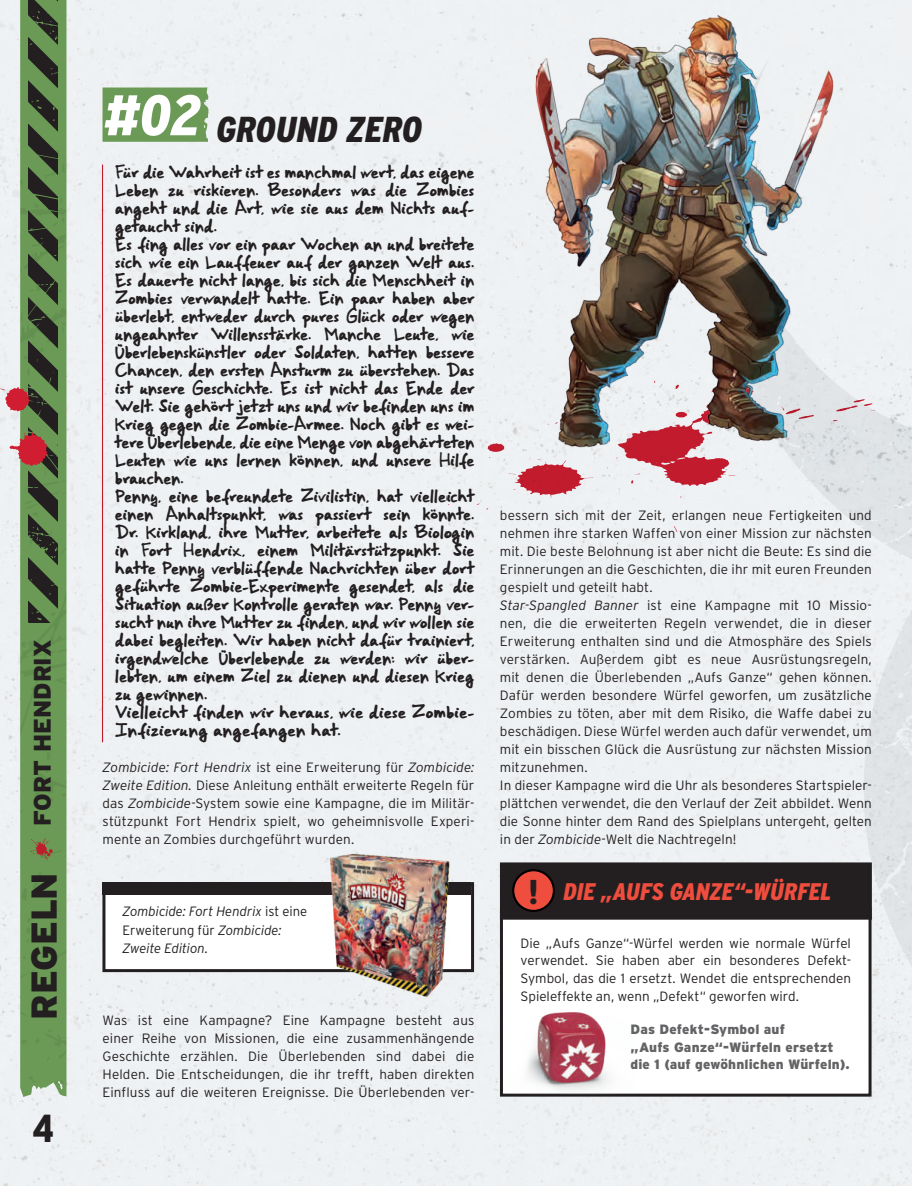
<style>
.page{position:relative;width:912px;height:1186px;background:#fff}
.page>*{position:absolute;margin:0;border:0;box-sizing:border-box;transform-origin:0 0}
.t1{font:italic 900 57px "Interstate Condensed";color:#fff}
.t2{font:900 39px "Interstate Condensed";color:#231f20}
.t3{font:italic 900 36px "Interstate Condensed";color:#231f20}
.t4{font:900 36px "Interstate";letter-spacing:-.01em;color:#231f20}
.t5{font:italic 900 24px "Interstate Condensed";letter-spacing:-.005em;color:#ef4d3d}
.t6{font:900 24px "Interstate";color:#231f20}
.t7{font:300 13.5px/18px "Interstate";letter-spacing:.005em;color:#231f20;text-align:justify}
.t8{font:900 13.5px/17.7px "Interstate";letter-spacing:.01em;color:#636366}
.t9{font:italic 300 13.5px/18px "Interstate";letter-spacing:-.005em;color:#231f20}
.t10{font:12.75px/18px "Gorri Sans NEU";letter-spacing:.01em;color:#231f20}
.s1{font-style:italic}
.s2{font-style:normal}
.s3{font-style:normal;font-size:34.35px;color:#231f20}
</style>
<div class="page">
<div style="left:0;top:0;width:912px;height:1185px;background:#eef1f3"></div>
<svg style="left:715px;top:55px;width:197px;height:1023px;fill:#eef1f3"></svg>
<svg style="left:20px;top:0;width:47px;height:1096px;background:#61854f"></svg>
<hr style="left:102px;top:164px;width:1px;height:578px;background:#be1d2c">
<svg style="left:448px;top:378px;width:427px;height:170px;fill:#eef1f3"></svg>
<img style="left:519px;top:0;width:344px;height:448px">
<div style="left:104px;top:883px;width:368px;height:87px;background:#fff"></div>
<div style="left:102px;top:881px;width:372px;height:90px;border:3px solid #231f20"></div>
<div style="left:102px;top:881px;width:369px;height:13px;background:#231f20"></div>
<img style="left:317px;top:847px;width:145px;height:157px">
<div style="left:501px;top:909px;width:369px;height:185px;background:#fff"></div>
<div style="left:500px;top:908px;width:371px;height:188px;border:3px solid #231f20"></div>
<div style="left:501px;top:863px;width:369px;height:54px;background:#231f20"></div>
<div style="left:500px;top:862px;width:372px;height:57px;border:3px solid #231f20"></div>
<div style="left:513px;top:870px;width:41px;height:40px;background:#ef4d3d;border-radius:50%"></div>
<div style="left:512px;top:868px;width:43px;height:43px;border:2px solid #000;border-radius:50%"></div>
<img style="left:510px;top:1012px;width:126px;height:81px">
<svg style="left:102px;top:87px;width:107px;height:55px;background:#6f9d5b"></svg>
<h3 class="t6" style="left:29px;top:826px;width:188px;rotate:-90deg">FORT HENDRIX</h3>
<h3 class="t4" style="left:24px;top:1019px;width:149px;rotate:-90deg">REGELN</h3>
<h2 class="t2" style="left:33px;top:1107px;width:23px">4</h2>
<h1 class="t1" style="left:105px;top:84px;width:98px">#02</h1>
<h3 class="t3" style="left:217px;top:109px;width:207px">GROUND ZERO</h3>
<p class="t10" style="left:115px;top:164px;width:361px">Für die Wahrheit ist es manchmal wert, das eigene Leben zu riskieren. Besonders was die Zombies angeht und die Art, wie sie aus dem Nichts auf&shy;getaucht sind.<br>Es fing alles vor ein paar Wochen an und breitete sich wie ein Lauffeuer auf der ganzen Welt aus.<br>Es dauerte nicht lange, bis sich die Menschheit in Zombies verwandelt hatte. Ein paar haben aber überlebt, entweder durch pures Glück oder wegen ungeahnter Willensstärke. Manche Leute, wie Überlebenskünstler oder Soldaten, hatten bessere Chancen, den ersten Ansturm zu überstehen. Das ist unsere Geschichte. Es ist nicht das Ende der Welt. Sie gehört jetzt uns und wir befinden uns im Krieg gegen die Zombie-Armee. Noch gibt es wei&shy;tere Überlebende, die eine Menge von abgehärteten Leuten wie uns lernen können, und unsere Hilfe brauchen.<br>Penny, eine befreundete Zivilistin, hat vielleicht einen Anhaltspunkt, was passiert sein könnte.<br>Dr. Kirkland, ihre Mutter, arbeitete als Biologin in Fort Hendrix, einem Militärstützpunkt. Sie hatte Penny verblüffende Nachrichten über dort geführte Zombie-Experimente gesendet, als die Situation außer Kontrolle geraten war. Penny ver&shy;sucht nun ihre Mutter zu finden, und wir wollen sie dabei begleiten. Wir haben nicht dafür trainiert, irgendwelche Überlebende zu werden: wir über&shy;lebten, um einem Ziel zu dienen und diesen Krieg zu gewinnen.<br>Vielleicht finden wir heraus, wie diese Zombie-Infizierung angefangen hat.</p>
<p class="t7" style="left:102px;top:758px;width:373px"><span class="s1">Zombicide: Fort Hendrix</span> ist eine Erweiterung für <span class="s1">Zombicide:<br>Zweite Edition.</span> Diese Anleitung enthält erweiterte Regeln für das <span class="s1">Zombicide</span>-System sowie eine Kampagne, die im Militär&shy;stützpunkt Fort Hendrix spielt, wo geheimnisvolle Experi&shy;mente an Zombies durchgeführt wurden.</p>
<p class="t9" style="left:122px;top:902px;width:186px">Zombicide: Fort Hendrix <span class="s2">ist eine<br>Erweiterung für</span> Zombicide:<br>Zweite Edition.</p>
<p class="t7" style="left:102px;top:1010px;width:373px">Was ist eine Kampagne? Eine Kampagne besteht aus einer Reihe von Missionen, die eine zusammenhängende Geschichte erzählen. Die Überlebenden sind dabei die Helden. Die Entscheidungen, die ihr trefft, haben direkten Einfluss auf die weiteren Ereignisse. Die Überlebenden ver-</p>
<p class="t7" style="left:500px;top:506px;width:373px;text-align:left">bessern sich mit der Zeit, erlangen neue Fertigkeiten und nehmen ihre starken Waffen von einer Mission zur nächsten mit. Die beste Belohnung ist aber nicht die Beute: Es sind die Erinnerungen an die Geschichten, die ihr mit euren Freunden gespielt und geteilt habt.<br><span class="s1">Star-Spangled Banner</span> ist eine Kampagne mit 10 Missio&shy;nen, die die erweiterten Regeln verwendet, die in dieser Erweiterung enthalten sind und die Atmosphäre des Spiels verstärken. Außerdem gibt es neue Ausrüstungsregeln, mit denen die Überlebenden „Aufs Ganze“ gehen können.<br>Dafür werden besondere Würfel geworfen, um zusätzliche Zombies zu töten, aber mit dem Risiko, die Waffe dabei zu beschädigen. Diese Würfel werden auch dafür verwendet, um mit ein bisschen Glück die Ausrüstung zur nächsten Mission mitzunehmen.<br>In dieser Kampagne wird die Uhr als besonderes Startspieler&shy;plättchen verwendet, die den Verlauf der Zeit abbildet. Wenn die Sonne hinter dem Rand des Spielplans untergeht, gelten in der <span class="s1">Zombicide</span>-Welt die Nachtregeln!</p>
<h3 class="t5" style="left:529px;top:878px;width:304px"><span class="s3">!</span> DIE „AUFS GANZE“-WÜRFEL</h3>
<p class="t7" style="left:520px;top:933px;width:332px">Die „Aufs Ganze“-Würfel werden wie normale Würfel verwendet. Sie haben aber ein besonderes Defekt-Symbol, das die 1 ersetzt. Wendet die entsprechenden Spieleffekte an, wenn „Defekt“ geworfen wird.</p>
<p class="t8" style="left:630px;top:1019px;width:221px">Das Defekt-Symbol auf<br>„Aufs Ganze“-Würfeln ersetzt die 1 (auf gewöhnlichen Würfeln).</p>
</div>
